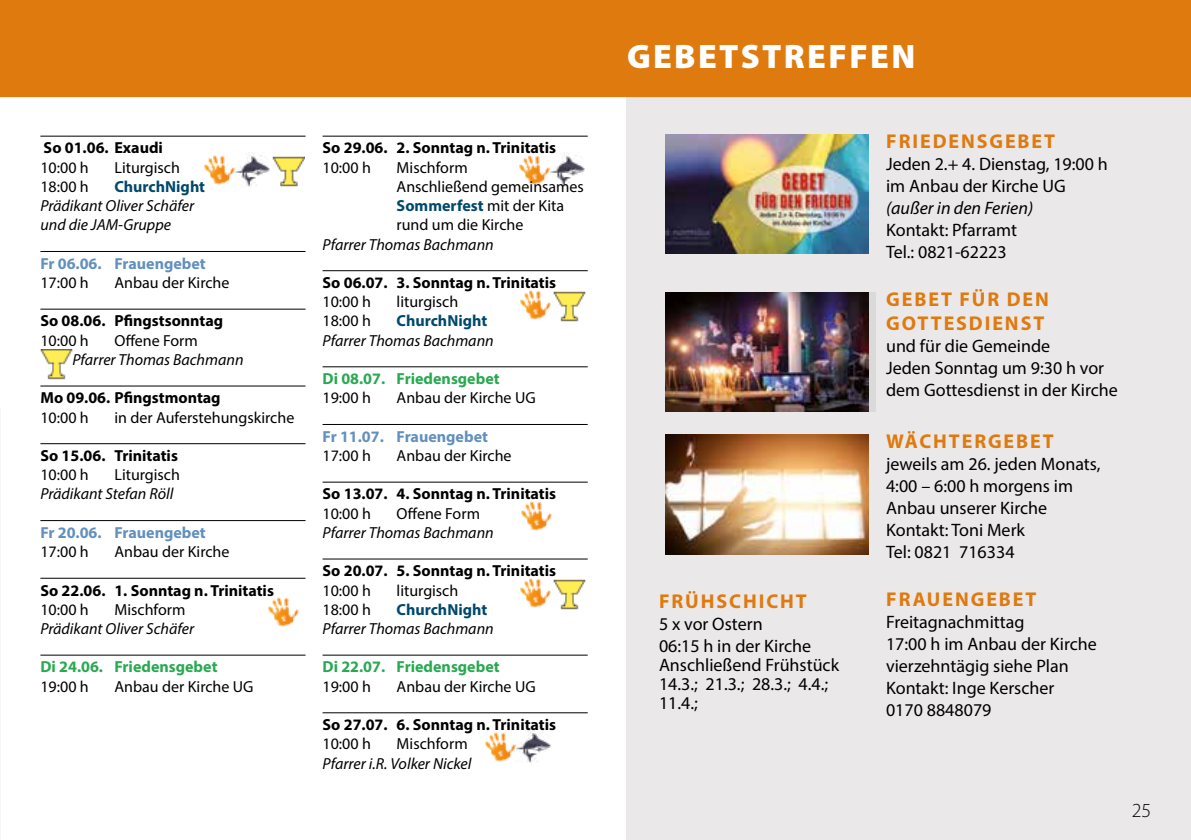
<style>
.page{position:relative;width:1191px;height:840px;background:#fff}
.page>*{position:absolute;margin:0;border:0;box-sizing:border-box;transform-origin:0 0}
.t1{font:900 34px "Myriad Pro";letter-spacing:.07em;color:#fff}
.t2{font:700 20px/24px "Myriad Pro";letter-spacing:.095em;color:#df7a0e}
.t3{font:300 20px "Myriad Pro";color:#000}
.t4{font:18px/22px "Myriad Pro";color:#000}
.t5{font:italic 18px "Myriad Pro";color:#000}
.t6{font:16px/19.2px "Myriad Pro";color:#000}
.t7{font:700 16px "Myriad Pro";color:#000}
.t8{font:italic 16px/19.2px "Myriad Pro";color:#000}
.t9{font:700 16px "Myriad Pro";color:#29a951}
.t10{font:700 16px "Myriad Pro";color:#6290be}
.t11{font:700 16px "Myriad Pro";color:#00496c}
.s1{font-weight:700;color:#00496c}
</style>
<div class="page">
<div style="left:626px;top:89px;width:565px;height:750px;background:#ebe8ea"></div>
<div style="left:0;top:0;width:1191px;height:97px;background:#df7a0e"></div>
<img style="left:665px;top:134px;width:203px;height:120px">
<div style="left:665px;top:292px;width:210px;height:119px;background:linear-gradient(to bottom,#dadada,#dadada)"></div>
<img style="left:665px;top:292px;width:203px;height:119px">
<img style="left:665px;top:434px;width:203px;height:119px">
<hr style="left:40px;top:136px;width:265px;height:1px;background:#000">
<hr style="left:40px;top:251px;width:265px;height:1px;background:#000">
<hr style="left:40px;top:308px;width:265px;height:1px;background:#000">
<hr style="left:40px;top:385px;width:265px;height:1px;background:#000">
<hr style="left:40px;top:443px;width:265px;height:1px;background:#000">
<hr style="left:40px;top:520px;width:265px;height:1px;background:#000">
<hr style="left:40px;top:577px;width:265px;height:1px;background:#000">
<hr style="left:40px;top:654px;width:265px;height:1px;background:#000">
<img style="left:204px;top:156px;width:30px;height:28px">
<img style="left:234px;top:153px;width:35px;height:34px">
<img style="left:273px;top:157px;width:32px;height:30px">
<img style="left:40px;top:349px;width:32px;height:30px">
<img style="left:268px;top:597px;width:30px;height:29px">
<hr style="left:322px;top:136px;width:265px;height:1px;background:#000">
<hr style="left:322px;top:270px;width:265px;height:1px;background:#000">
<hr style="left:322px;top:366px;width:265px;height:1px;background:#000">
<hr style="left:322px;top:424px;width:265px;height:1px;background:#000">
<hr style="left:322px;top:481px;width:265px;height:1px;background:#000">
<hr style="left:322px;top:558px;width:265px;height:1px;background:#000">
<hr style="left:322px;top:654px;width:265px;height:1px;background:#000">
<hr style="left:322px;top:712px;width:265px;height:1px;background:#000">
<img style="left:519px;top:156px;width:30px;height:28px">
<img style="left:549px;top:153px;width:35px;height:34px">
<img style="left:520px;top:290px;width:30px;height:29px">
<img style="left:553px;top:291px;width:32px;height:30px">
<img style="left:521px;top:501px;width:30px;height:29px">
<img style="left:520px;top:578px;width:30px;height:29px">
<img style="left:553px;top:579px;width:32px;height:30px">
<img style="left:485px;top:732px;width:30px;height:28px">
<img style="left:515px;top:729px;width:35px;height:34px">
<p class="t7" style="left:44px;top:137px;width:121px">So 01.06. Exaudi</p>
<p class="t6" style="left:40px;top:157px;width:50px">10:00 h</p>
<p class="t6" style="left:114px;top:157px;width:67px">Liturgisch</p>
<p class="t6" style="left:40px;top:176px;width:50px">18:00 h</p>
<p class="t11" style="left:114px;top:176px;width:92px">ChurchNight</p>
<p class="t8" style="left:40px;top:196px;width:155px">Prädikant Oliver Schäfer und die JAM-Gruppe</p>
<p class="t10" style="left:40px;top:253px;width:167px">Fr 06.06. Frauengebet</p>
<p class="t6" style="left:40px;top:272px;width:50px">17:00 h</p>
<p class="t6" style="left:114px;top:272px;width:117px">Anbau der Kirche</p>
<p class="t7" style="left:40px;top:310px;width:184px">So 08.06. Pfingstsonntag</p>
<p class="t6" style="left:40px;top:330px;width:50px">10:00 h</p>
<p class="t6" style="left:114px;top:330px;width:85px">Offene Form</p>
<p class="t8" style="left:72px;top:349px;width:173px">Pfarrer Thomas Bachmann</p>
<p class="t7" style="left:40px;top:387px;width:182px">Mo 09.06. Pfingstmontag</p>
<p class="t6" style="left:40px;top:407px;width:50px">10:00 h</p>
<p class="t6" style="left:114px;top:407px;width:181px">in der Auferstehungskirche</p>
<p class="t7" style="left:40px;top:445px;width:139px">So 15.06. Trinitatis</p>
<p class="t6" style="left:40px;top:464px;width:50px">10:00 h</p>
<p class="t6" style="left:114px;top:464px;width:67px">Liturgisch</p>
<p class="t8" style="left:40px;top:484px;width:135px">Prädikant Stefan Röll</p>
<p class="t10" style="left:40px;top:521px;width:167px">Fr 20.06. Frauengebet</p>
<p class="t6" style="left:40px;top:541px;width:50px">17:00 h</p>
<p class="t6" style="left:114px;top:541px;width:117px">Anbau der Kirche</p>
<p class="t7" style="left:40px;top:579px;width:235px">So 22.06. 1. Sonntag n. Trinitatis</p>
<p class="t6" style="left:40px;top:599px;width:50px">10:00 h</p>
<p class="t6" style="left:114px;top:599px;width:73px">Mischform</p>
<p class="t8" style="left:40px;top:618px;width:155px">Prädikant Oliver Schäfer</p>
<p class="t9" style="left:40px;top:656px;width:179px">Di 24.06. Friedensgebet</p>
<p class="t6" style="left:40px;top:676px;width:50px">19:00 h</p>
<p class="t6" style="left:114px;top:676px;width:141px">Anbau der Kirche UG</p>
<p class="t7" style="left:322px;top:137px;width:235px">So 29.06. 2. Sonntag n. Trinitatis</p>
<p class="t6" style="left:322px;top:157px;width:50px">10:00 h</p>
<p class="t6" style="left:396px;top:157px;width:189px">Mischform<br>Anschließend gemeinsames<br><span class="s1">Sommerfest</span> mit der Kita rund um die Kirche</p>
<p class="t8" style="left:322px;top:234px;width:173px">Pfarrer Thomas Bachmann</p>
<p class="t7" style="left:322px;top:272px;width:235px">So 06.07. 3. Sonntag n. Trinitatis</p>
<p class="t6" style="left:322px;top:292px;width:50px">10:00 h</p>
<p class="t6" style="left:396px;top:292px;width:63px">liturgisch</p>
<p class="t6" style="left:322px;top:311px;width:50px">18:00 h</p>
<p class="t11" style="left:396px;top:310px;width:92px">ChurchNight</p>
<p class="t8" style="left:322px;top:330px;width:173px">Pfarrer Thomas Bachmann</p>
<p class="t9" style="left:322px;top:368px;width:179px">Di 08.07. Friedensgebet</p>
<p class="t6" style="left:322px;top:388px;width:50px">19:00 h</p>
<p class="t6" style="left:396px;top:388px;width:141px">Anbau der Kirche UG</p>
<p class="t10" style="left:322px;top:425px;width:167px">Fr 11.07. Frauengebet</p>
<p class="t6" style="left:322px;top:445px;width:50px">17:00 h</p>
<p class="t6" style="left:396px;top:445px;width:117px">Anbau der Kirche</p>
<p class="t7" style="left:322px;top:483px;width:235px">So 13.07. 4. Sonntag n. Trinitatis</p>
<p class="t6" style="left:322px;top:503px;width:50px">10:00 h</p>
<p class="t6" style="left:396px;top:503px;width:85px">Offene Form</p>
<p class="t8" style="left:322px;top:522px;width:173px">Pfarrer Thomas Bachmann</p>
<p class="t7" style="left:322px;top:560px;width:235px">So 20.07. 5. Sonntag n. Trinitatis</p>
<p class="t6" style="left:322px;top:580px;width:50px">10:00 h</p>
<p class="t6" style="left:396px;top:580px;width:63px">liturgisch</p>
<p class="t6" style="left:322px;top:599px;width:50px">18:00 h</p>
<p class="t11" style="left:396px;top:598px;width:92px">ChurchNight</p>
<p class="t8" style="left:322px;top:618px;width:173px">Pfarrer Thomas Bachmann</p>
<p class="t9" style="left:322px;top:656px;width:179px">Di 22.07. Friedensgebet</p>
<p class="t6" style="left:322px;top:676px;width:50px">19:00 h</p>
<p class="t6" style="left:396px;top:676px;width:141px">Anbau der Kirche UG</p>
<p class="t7" style="left:322px;top:713px;width:235px">So 27.07. 6. Sonntag n. Trinitatis</p>
<p class="t6" style="left:322px;top:733px;width:50px">10:00 h</p>
<p class="t6" style="left:396px;top:733px;width:73px">Mischform</p>
<p class="t8" style="left:322px;top:752px;width:150px">Pfarrer i.R. Volker Nickel</p>
<h1 class="t1" style="left:627px;top:34px;width:290px">GEBETSTREFFEN</h1>
<p class="t2" style="left:659px;top:587px;width:149px">FRÜHSCHICHT</p>
<p class="t4" style="left:659px;top:612px;width:154px">5 x vor Ostern<br>06:15 h in der Kirche</p>
<p class="t4" style="left:659px;top:654px;width:182px;line-height:19.2px">Anschließend Frühstück<br>14.3.; 21.3.; 28.3.; 4.4.;<br>11.4.;</p>
<p class="t2" style="left:886px;top:128px;width:170px">FRIEDENSGEBET</p>
<p class="t4" style="left:886px;top:152px;width:223px">Jeden 2.+ 4. Dienstag, 19:00 h im Anbau der Kirche UG</p>
<p class="t5" style="left:886px;top:197px;width:149px">(außer in den Ferien)</p>
<p class="t4" style="left:886px;top:218px;width:132px">Kontakt: Pfarramt<br>Tel.: 0821-62223</p>
<p class="t2" style="left:886px;top:286px;width:164px">GEBET FÜR DEN<br>GOTTESDIENST</p>
<p class="t4" style="left:886px;top:334px;width:233px">und für die Gemeinde<br>Jeden Sonntag um 9:30 h vor dem Gottesdienst in der Kirche</p>
<p class="t2" style="left:886px;top:428px;width:169px">WÄCHTERGEBET</p>
<p class="t4" style="left:886px;top:453px;width:216px">jeweils am 26. jeden Monats,<br>4:00 – 6:00 h morgens im<br>Anbau unserer Kirche<br>Kontakt: Toni Merk<br>Tel: 0821 716334</p>
<p class="t2" style="left:886px;top:586px;width:152px">FRAUENGEBET</p>
<p class="t4" style="left:886px;top:610px;width:212px">Freitagnachmittag<br>17:00 h im Anbau der Kirche vierzehntägig siehe Plan<br>Kontakt: Inge Kerscher<br>0170 8848079</p>
<p class="t3" style="left:1132px;top:797px;width:21px">25</p>
</div>
